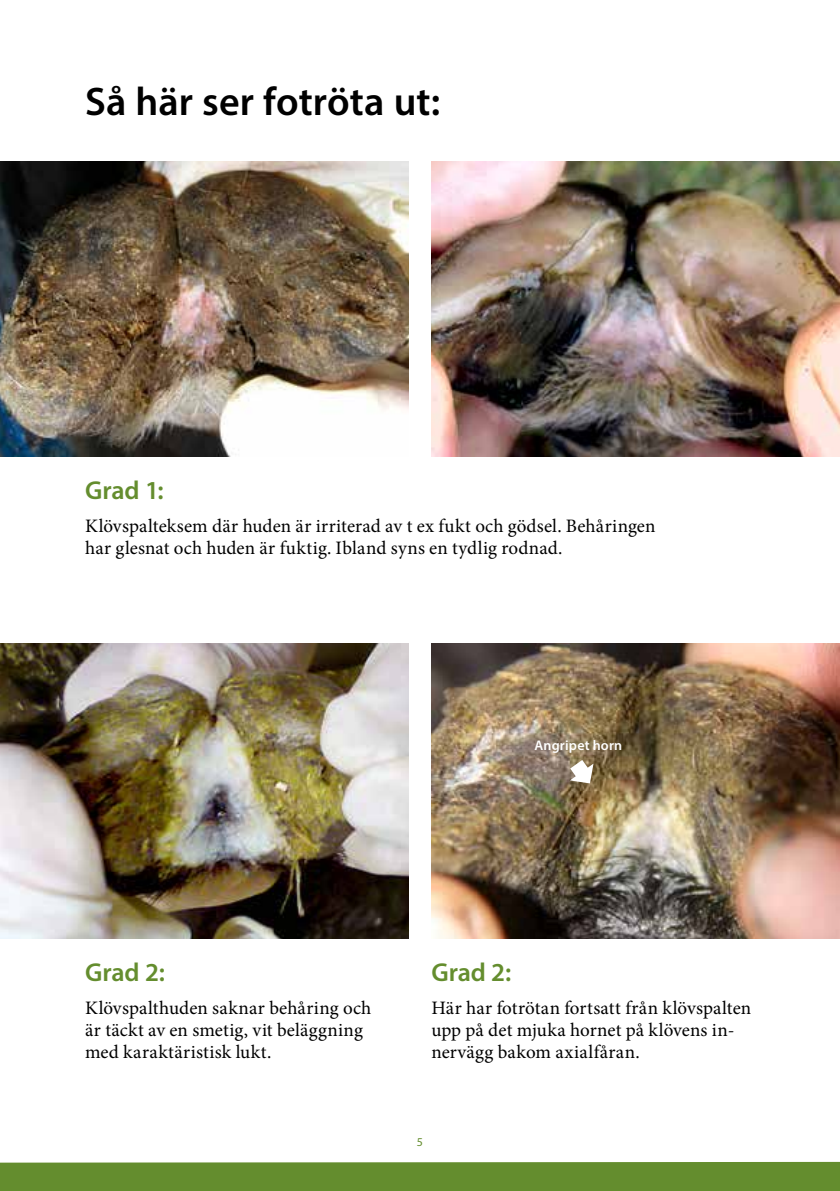
<style>
.page{position:relative;width:840px;height:1191px;background:#fff}
.page>*{position:absolute;margin:0;border:0;box-sizing:border-box;transform-origin:0 0}
.t1{font:600 40px "Myriad Pro";color:#000}
.t2{font:600 26px "Myriad Pro";letter-spacing:-.005em;color:#648d2e}
.t3{font:19px/22px "Minion Pro";letter-spacing:.01em;color:#000}
.t4{font:600 14px "Myriad Pro";letter-spacing:.015em;color:#fff}
.t5{font:12px "Myriad Pro";color:#648d2e}
</style>
<div class="page">
<div style="left:0;top:1161px;width:839px;height:30px;background:#648d2e"></div>
<img style="left:431px;top:162px;width:408px;height:294px">
<img style="left:0;top:162px;width:408px;height:294px">
<img style="left:0;top:643px;width:408px;height:295px">
<img style="left:431px;top:643px;width:408px;height:295px">
<svg style="left:569px;top:760px;width:24px;height:23px"></svg>
<h1 class="t1" style="left:85px;top:76px;width:356px">Så här ser fotröta ut:</h1>
<h2 class="t2" style="left:85px;top:473px;width:80px">Grad 1:</h2>
<p class="t3" style="left:85px;top:515px;width:571px">Klövspalteksem där huden är irriterad av t ex fukt och gödsel. Behåringen har glesnat och huden är fuktig. Ibland syns en tydlig rodnad.</p>
<p class="t4" style="left:534px;top:736px;width:89px">Angripet horn</p>
<h2 class="t2" style="left:85px;top:955px;width:81px">Grad 2:</h2>
<p class="t3" style="left:85px;top:997px;width:287px">Klövspalthuden saknar behåring och är täckt av en smetig, vit beläggning med karaktäristisk lukt.</p>
<h2 class="t2" style="left:431px;top:955px;width:81px">Grad 2:</h2>
<p class="t3" style="left:431px;top:997px;width:321px">Här har fotrötan fortsatt från klövspalten upp på det mjuka hornet på klövens in&shy;nervägg bakom axialfåran.</p>
<p class="t5" style="left:416px;top:1134px;width:8px">5</p>
</div>
